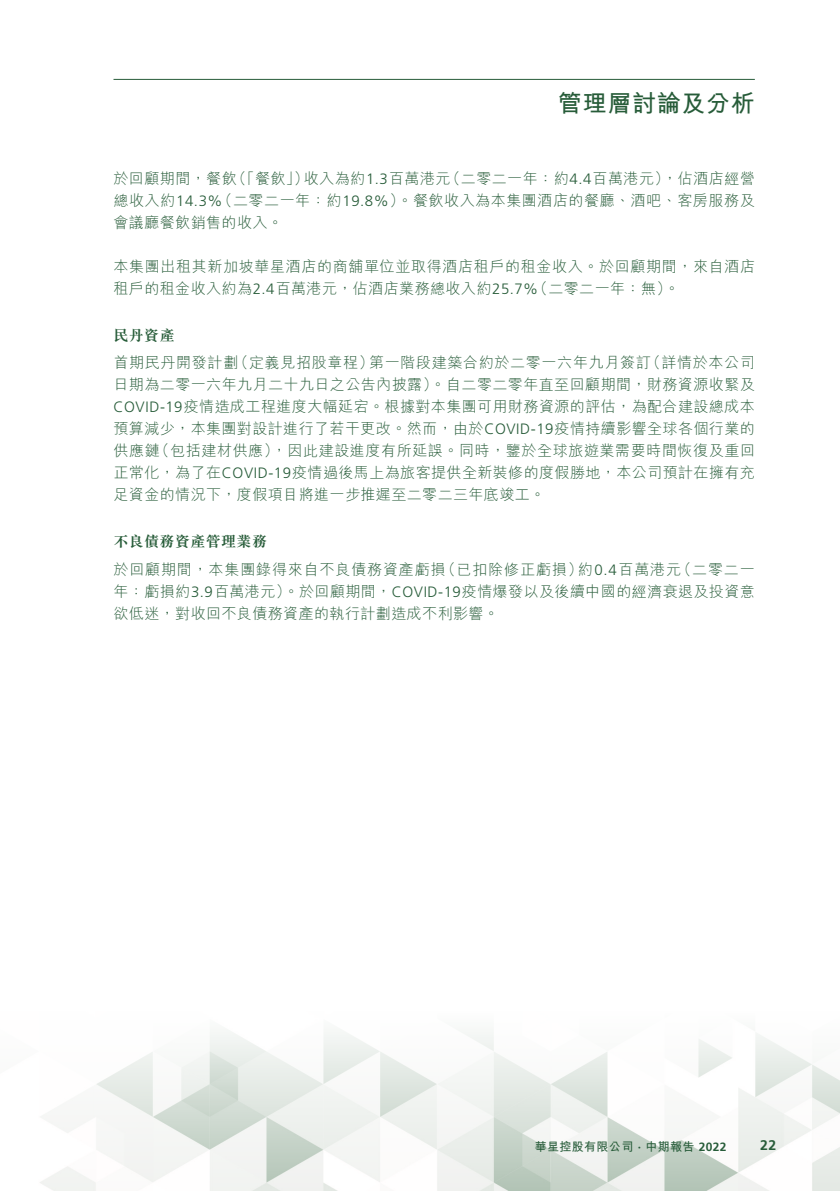
<style>
.page{position:relative;width:840px;height:1191px;background:#fff}
.page>*{position:absolute;margin:0;border:0;box-sizing:border-box;transform-origin:0 0}
.t1{font:700 24px "M Hei HK";letter-spacing:.03em;color:#275c39}
.t2{font:300 15px/22px "M Hei HK";letter-spacing:.03em;color:#275c39}
.t3{font:700 15px "M Sung HK";letter-spacing:.025em;color:#275c39}
.t4{font:300 15px "Frutiger LT Std";color:#275c39}
.t5{font:300 15px "M Hei HK";letter-spacing:.055em;color:#275c39}
.t6{font:700 14px "Frutiger LT Std";color:#275c39}
.t7{font:700 12px "M Hei HK";letter-spacing:.03em;color:#275c39}
.s1{font-family:"Frutiger LT Std"}
.s2{font-family:"M Hei HK"}
</style>
<div class="page">
<img style="left:40px;top:1033px;width:799px;height:158px">
<hr style="left:113px;top:79px;width:641px;height:1px;background:#275c39">
<h1 class="t1" style="left:557px;top:86px;width:198px">管理層討論及分析</h1>
<p class="t2" style="left:445px;top:167px;width:311px">（二零二一年：約<span class="s1">4.4</span>百萬港元，）佔酒店經營</p>
<p class="t2" style="left:231px;top:167px;width:79px">（「餐飲」）</p>
<p class="t2" style="left:303px;top:167px;width:148px">收入為約<span class="s1">1.3</span>百萬港元</p>
<p class="t2" style="left:217px;top:167px;width:538px;text-indent:-104px">於回顧期間，餐飲<br>（二零二一年：約<span class="s1">19.8%</span>）。餐飲收入為本集團酒店的餐廳、酒吧、客房服務及</p>
<p class="t4" style="left:113px;top:192px;width:110px"><span class="s2">總收入約</span>14.3%</p>
<p class="t2" style="left:113px;top:211px;width:171px">會議廳餐飲銷售的收入。</p>
<p class="t2" style="left:532px;top:255px;width:223px;text-indent:-419px">本集團出租其新加坡華星酒店的商舖單位並取得酒店租戶的租金收入。於回顧期間，來自酒店（二零二一年：無。(</p>
<p class="t2" style="left:113px;top:277px;width:426px">租戶的租金收入約為<span class="s1">2.4</span>百萬港元，佔酒店業務總收入約<span class="s1">25.7%</span></p>
<p class="t3" style="left:113px;top:325px;width:63px">民丹資產</p>
<p class="t2" style="left:113px;top:351px;width:126px">首期民丹開發計劃</p>
<p class="t2" style="left:113px;top:373px;width:642px">日期為二零一六年九月二十九日之公告內披露）。自二零二零年直至回顧期間，財務資源收緊及</p>
<p class="t2" style="left:113px;top:395px;width:642px"><span class="s1">COVID-19</span>疫情造成工程進度大幅延宕。根據對本集團可用財務資源的評估，為配合建設總成本</p>
<p class="t2" style="left:113px;top:417px;width:642px">預算減少，本集團對設計進行了若干更改。然而，由於<span class="s1">COVID-19</span>疫情持續影響全球各個行業的</p>
<p class="t2" style="left:154px;top:439px;width:601px">（包括建材供應，）因此建設進度有所延誤。同時，鑒於全球旅遊業需要時間恢復及重回</p>
<p class="t2" style="left:233px;top:351px;width:142px">（定義見招股章程）</p>
<p class="t2" style="left:645px;top:351px;width:111px">（詳情於本公司</p>
<p class="t2" style="left:369px;top:351px;width:283px">第一階段建築合約於二零一六年九月簽訂</p>
<p class="t2" style="left:113px;top:439px;width:642px">供應鏈<br>正常化，為了在<span class="s1">COVID-19</span>疫情過後馬上為旅客提供全新裝修的度假勝地，本公司預計在擁有充足資金的情況下，度假項目將進一步推遲至二零二三年底竣工。</p>
<p class="t3" style="left:113px;top:531px;width:155px">不良債務資產管理業務</p>
<p class="t2" style="left:676px;top:558px;width:80px">（二零二一</p>
<p class="t5" style="left:440px;top:562px;width:143px">（已扣除修正虧損）</p>
<p class="t2" style="left:113px;top:558px;width:642px">於回顧期間，本集團錄得來自不良債務資產虧損<br>年：虧損約<span class="s1">3.9</span>百萬港元）。於回顧期間，<span class="s1">COVID-19</span>疫情爆發以及後續中國的經濟衰退及投資意欲低迷，對收回不良債務資產的執行計劃造成不利影響。</p>
<p class="t2" style="left:577px;top:558px;width:105px">約<span class="s1">0.4</span>百萬港元</p>
<p class="t7" style="left:534px;top:1137px;width:193px">華星控股有限公司 <span class="s1">·</span> 中期報告 <span class="s1">2022</span></p>
<p class="t6" style="left:759px;top:1137px;width:17px">22</p>
</div>
